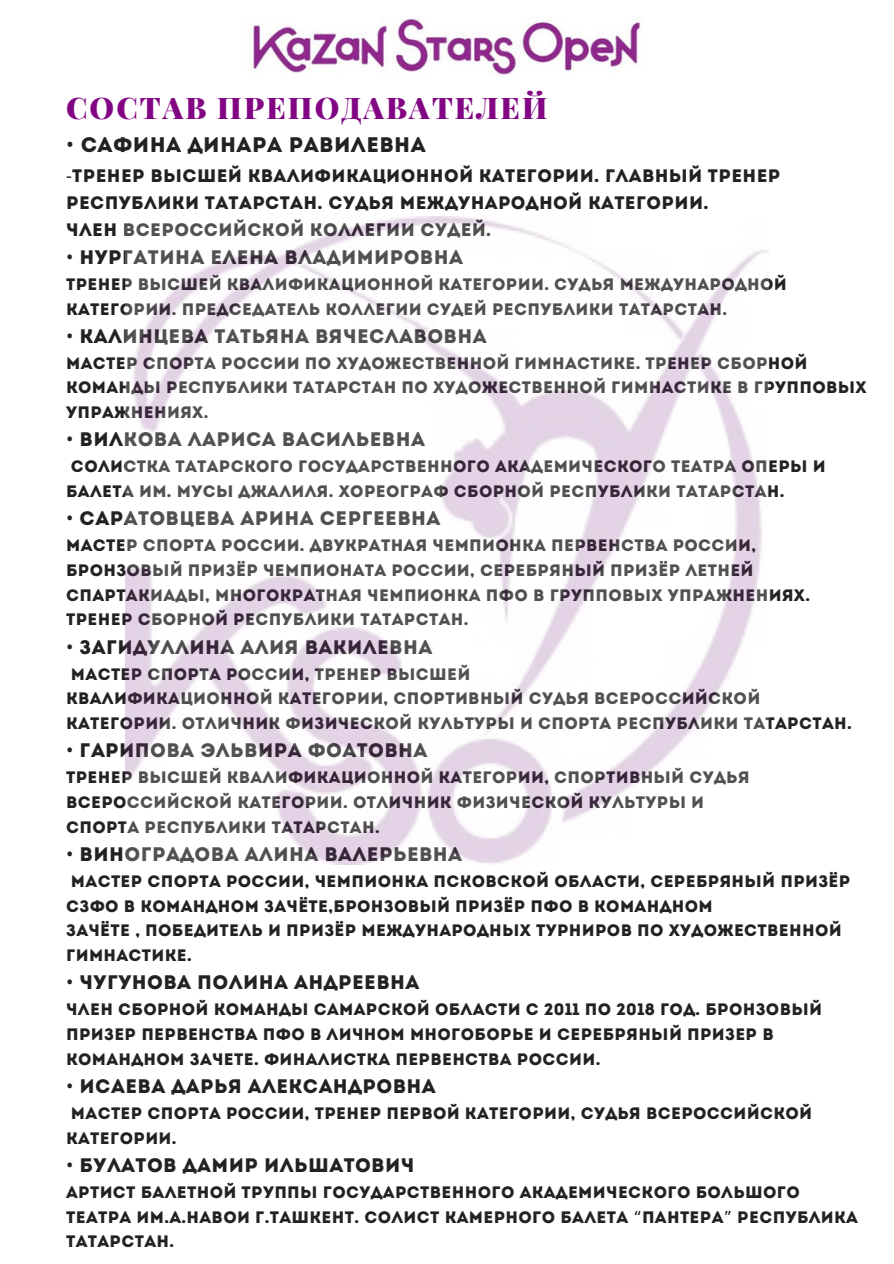
<style>
.page{position:relative;width:894px;height:1264px;background:#fff}
.page>*{position:absolute;margin:0;border:0;box-sizing:border-box;transform-origin:0 0}
.t1{font:900 29.85px "Playfair Display";letter-spacing:.07em;color:#820684}
.t2{font:21px "Intro";letter-spacing:.02em;color:#222}
.t3{font:19.5px "Intro";letter-spacing:.02em;color:#222}
.t4{font:18px/27px "Intro";letter-spacing:.02em;color:#222}
.t5{font:16.5px/24.8px "Intro";letter-spacing:.02em;color:#222}
.s1{font-family:"Noto Sans"}
.s2{font-family:"Noto Sans Gurmukhi"}
</style>
<div class="page">
<img style="left:253px;top:16px;width:388px;height:59px">
<img style="left:125px;top:216px;width:643px;height:648px">
<p class="t1" style="left:66px;top:87px;width:482px">СОСТАВ ПРЕПОДАВАТЕЛЕЙ</p>
<p class="t2" style="left:66px;top:136px;width:361px"><span class="s1">•</span> Сафина Динара Равилевна</p>
<p class="t4" style="left:66px;top:164px;width:715px"><span class="s1">-</span>Тренер высшей квалификационной категории. Главный тренер<br>Республики Татарстан. Судья международной категории.</p>
<p class="t4" style="left:66px;top:218px;width:426px">Член Всероссийской коллегии судей.</p>
<p class="t3" style="left:66px;top:249px;width:398px"><span class="s1">•</span> Нургатина Елена Владимировна</p>
<p class="t5" style="left:66px;top:273px;width:722px">Тренер высшей квалификационной категории. Судья международной</p>
<p class="t5" style="left:66px;top:298px;width:662px">категории. Председатель коллегии судей Республики Татарстан.</p>
<p class="t3" style="left:66px;top:328px;width:422px"><span class="s1">•</span> Калинцева Татьяна Вячеславовна</p>
<p class="t5" style="left:66px;top:352px;width:801px">Мастер спорта россии по художественной гимнастике. Тренер сборной команды Республики Татарстан по художественной гимнастике в групповых упражнениях.</p>
<p class="t3" style="left:66px;top:431px;width:360px"><span class="s1">•</span> Вилкова Лариса Васильевна</p>
<p class="t5" style="left:66px;top:456px;width:761px">Солистка Татарского Государственного Академического театра оперы и балета им. Мусы Джалиля. Хореограф сборной Республики Татарстан.</p>
<p class="t3" style="left:66px;top:510px;width:375px"><span class="s1">•</span> Саратовцева Арина Сергеевна</p>
<p class="t5" style="left:66px;top:534px;width:745px">Мастер спорта россии. Двукратная чемпионка первенства России, бронзовый призёр чемпионата России, серебряный призёр летней спартакиады, многократная чемпионка ПФО в групповых упражнениях.<br>Тренер сборной Республики Татарстан.</p>
<p class="t3" style="left:66px;top:639px;width:367px"><span class="s1">•</span> Загидуллина Алия Вакилевна</p>
<p class="t5" style="left:71px;top:663px;width:400px">Мастер спорта россии, тренер высшей</p>
<p class="t5" style="left:66px;top:687px;width:787px">квалификационной категории, спортивный судья Всероссийской категории. Отличник физической культуры и спорта Республики Татарстан.</p>
<p class="t3" style="left:66px;top:742px;width:363px"><span class="s1">•</span> Гарипова Эльвира Фоатовна</p>
<p class="t5" style="left:66px;top:766px;width:684px">Тренер высшей квалификационной категории, спортивный судья</p>
<p class="t5" style="left:66px;top:791px;width:639px">Всероссийской категории. Отличник физической культуры и</p>
<p class="t5" style="left:66px;top:816px;width:315px">спорта Республики Татарстан.</p>
<p class="t3" style="left:66px;top:846px;width:397px"><span class="s1">•</span> Виноградова Алина Валерьевна</p>
<p class="t5" style="left:66px;top:870px;width:785px">Мастер спорта России, чемпионка Псковской области, серебряный призёр<br>СЗФО в командном зачёте,бронзовый призёр ПФО в командном</p>
<p class="t5" style="left:66px;top:919px;width:777px">зачёте , победитель и призёр международных турниров по художественной гимнастике.</p>
<p class="t3" style="left:66px;top:974px;width:354px"><span class="s1">•</span> Чугунова Полина Андреевна</p>
<p class="t5" style="left:66px;top:998px;width:757px">Член сборной команды Самарской области с 2011 по 2018 год. Бронзовый призер первенства ПФО в личном многоборье и серебряный призер в командном зачете. Финалистка первенства России.</p>
<p class="t3" style="left:66px;top:1078px;width:371px"><span class="s1">•</span> Исаева Дарья Александровна</p>
<p class="t5" style="left:66px;top:1102px;width:747px">Мастер спорта России, тренер первой категории, судья Всероссийской категории.</p>
<p class="t3" style="left:66px;top:1157px;width:350px"><span class="s1">•</span> Булатов Дамир Ильшатович</p>
<p class="t5" style="left:66px;top:1181px;width:793px">Артист балетной труппы Государственного академического большого театра им.А.Навои г.Ташкент. Солист камерного балета <span class="s2">“</span>Пантера<span class="s2">”</span> Республика</p>
<p class="t5" style="left:66px;top:1230px;width:109px">Татарстан.</p>
</div>
